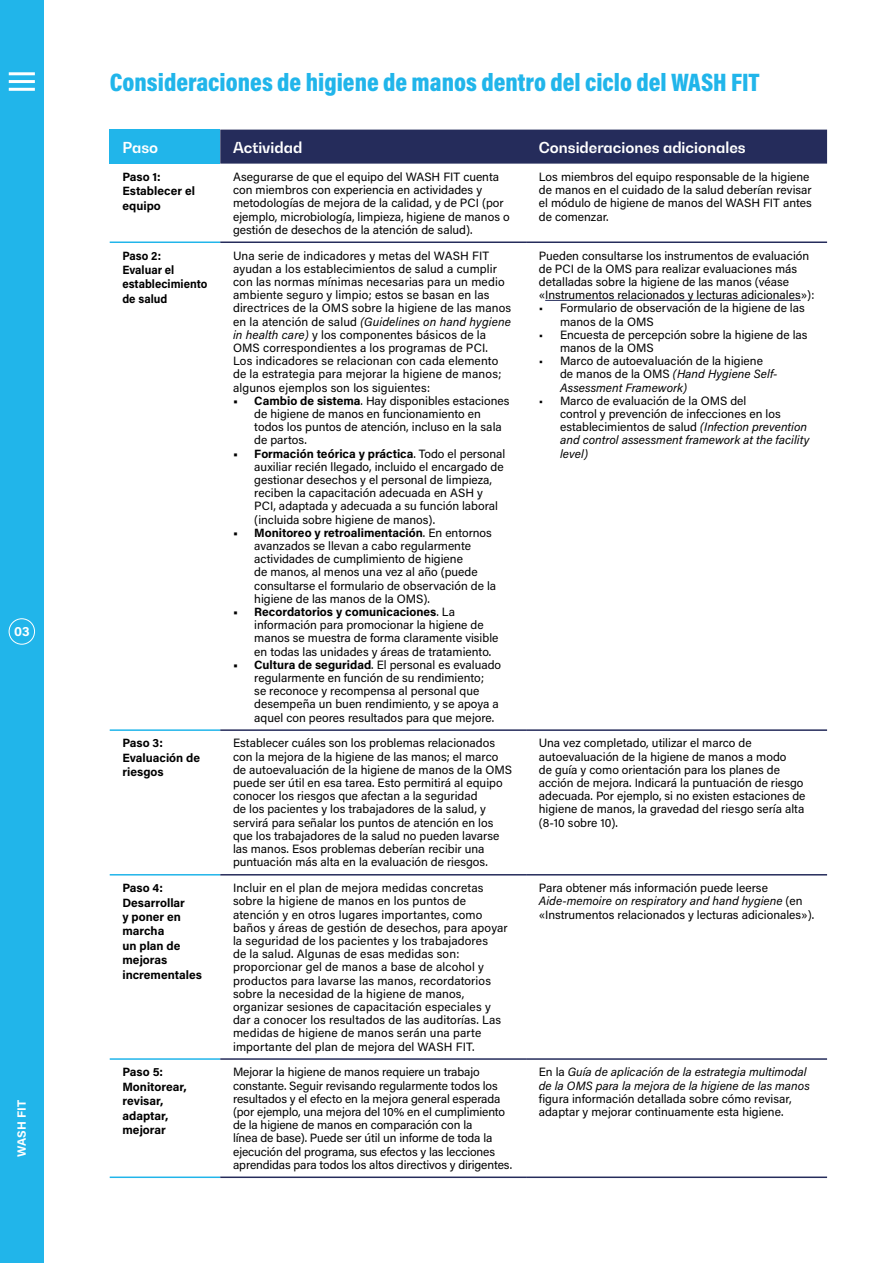
<style>
.page{position:relative;width:893px;height:1263px;background:#fff}
.page>*{position:absolute;margin:0;border:0;box-sizing:border-box;transform-origin:0 0}
.t1{font:900 25.5px "Acumin Pro Cond";color:#21b5ea}
.t2{font:700 15px "Bw Gradual DEMO";color:#fff}
.t3{font:700 13.5px "Acumin Pro";color:#fff}
.t4{font:12px/13.2px "Acumin Pro";color:#000}
.t5{font:700 12px/14.4px "Acumin Pro";color:#000}
.t6{font:italic 12px/13.2px "Acumin Pro";color:#000}
.t7{font:700 12px/14.4px "Acumin Pro";color:#000;scale:.95 1}
.t8{font:700 12px "Acumin Pro";letter-spacing:.005em;color:#fff}
.s1{font-style:italic}
.s2{font-weight:700}
.s3{font-style:normal}
</style>
<div class="page">
<div style="left:0;top:0;width:44px;height:1263px;background:#21b5ea"></div>
<hr style="left:9px;top:72px;width:26px;height:3px;background:#fff">
<hr style="left:9px;top:80px;width:26px;height:3px;background:#fff">
<hr style="left:9px;top:88px;width:26px;height:3px;background:#fff">
<div style="left:9px;top:618px;width:26px;height:26px;border:1px solid #fff;border-radius:50%"></div>
<div style="left:110px;top:130px;width:110px;height:34px;background:#21b5ea"></div>
<div style="left:220px;top:130px;width:607px;height:34px;background:#252c5b"></div>
<hr style="left:110px;top:241px;width:110px;height:2px;background:#21b5ea">
<hr style="left:110px;top:729px;width:110px;height:2px;background:#21b5ea">
<hr style="left:110px;top:874px;width:110px;height:1px;background:#21b5ea">
<hr style="left:220px;top:241px;width:306px;height:2px;background:#252c5b">
<hr style="left:526px;top:241px;width:301px;height:2px;background:#252c5b">
<hr style="left:220px;top:729px;width:306px;height:2px;background:#252c5b">
<hr style="left:526px;top:729px;width:301px;height:2px;background:#252c5b">
<hr style="left:220px;top:874px;width:306px;height:1px;background:#252c5b">
<hr style="left:526px;top:874px;width:301px;height:1px;background:#252c5b">
<hr style="left:110px;top:1058px;width:110px;height:2px;background:#21b5ea">
<hr style="left:110px;top:1176px;width:110px;height:2px;background:#21b5ea">
<hr style="left:220px;top:1058px;width:306px;height:2px;background:#252c5b">
<hr style="left:526px;top:1058px;width:301px;height:2px;background:#252c5b">
<hr style="left:220px;top:1176px;width:306px;height:2px;background:#252c5b">
<hr style="left:526px;top:1176px;width:301px;height:2px;background:#252c5b">
<hr style="left:545px;top:300px;width:256px;height:1px;background:#252c5b">
<p class="t3" style="left:14px;top:622px;width:17px">03</p>
<p class="t8" style="left:13px;top:1157px;width:58px;rotate:-90deg">WASH FIT</p>
<h1 class="t1" style="left:110px;top:66px;width:651px">Consideraciones de higiene de manos dentro del ciclo del WASH FIT</h1>
<p class="t2" style="left:122px;top:138px;width:37px">Paso</p>
<p class="t2" style="left:233px;top:138px;width:71px">Actividad</p>
<p class="t2" style="left:539px;top:138px;width:208px">Consideraciones adicionales</p>
<p class="t5" style="left:122px;top:169px;width:74px">Paso 1:<br>Establecer el equipo</p>
<p class="t4" style="left:233px;top:170px;width:278px">Asegurarse de que el equipo del WASH FIT cuenta con miembros con experiencia en actividades y metodologías de mejora de la calidad, y de PCI (por ejemplo, microbiología, limpieza, higiene de manos o gestión de desechos de la atención de salud).</p>
<p class="t4" style="left:539px;top:170px;width:275px">Los miembros del equipo responsable de la higiene de manos en el cuidado de la salud deberían revisar el módulo de higiene de manos del WASH FIT antes de comenzar.</p>
<p class="t7" style="left:122px;top:248px;width:91px">Paso 2:<br>Evaluar el establecimiento de salud</p>
<p class="t4" style="left:233px;top:248px;width:280px">Una serie de indicadores y metas del WASH FIT ayudan a los establecimientos de salud a cumplir con las normas mínimas necesarias para un medio ambiente seguro y limpio; estos se basan en las directrices de la OMS sobre la higiene de las manos en la atención de salud <span class="s1">(Guidelines on hand hygiene in health care)</span> y los componentes básicos de la OMS correspondientes a los programas de PCI.<br>Los indicadores se relacionan con cada elemento de la estrategia para mejorar la higiene de manos; algunos ejemplos son los siguientes:</p>
<p class="t4" style="left:254px;top:393px;width:257px;text-indent:-21px"><span class="s2">• Cambio de sistema</span>. Hay disponibles estaciones de higiene de manos en funcionamiento en todos los puntos de atención, incluso en la sala de partos.</p>
<p class="t4" style="left:254px;top:446px;width:253px;text-indent:-21px"><span class="s2">• Formación teórica y práctica</span>. Todo el personal auxiliar recién llegado, incluido el encargado de gestionar desechos y el personal de limpieza, reciben la capacitación adecuada en ASH y PCI, adaptada y adecuada a su función laboral (incluida sobre higiene de manos).</p>
<p class="t4" style="left:254px;top:525px;width:243px;text-indent:-21px"><span class="s2">• Monitoreo y retroalimentación</span>. En entornos avanzados se llevan a cabo regularmente actividades de cumplimiento de higiene<br>de manos, al menos una vez al año (puede consultarse el formulario de observación de la higiene de las manos de la OMS).</p>
<p class="t4" style="left:254px;top:605px;width:246px;text-indent:-21px"><span class="s2">• Recordatorios y comunicaciones</span>. La información para promocionar la higiene de manos se muestra de forma claramente visible en todas las unidades y áreas de tratamiento.</p>
<p class="t4" style="left:254px;top:657px;width:248px;text-indent:-21px"><span class="s2">• Cultura de seguridad</span>. El personal es evaluado regularmente en función de su rendimiento;<br>se reconoce y recompensa al personal que desempeña un buen rendimiento, y se apoya a aquel con peores resultados para que mejore.</p>
<p class="t4" style="left:539px;top:248px;width:277px">Pueden consultarse los instrumentos de evaluación de PCI de la OMS para realizar evaluaciones más detalladas sobre la higiene de las manos (véase «Instrumentos relacionados y lecturas adicionales»):</p>
<p class="t4" style="left:560px;top:301px;width:246px;text-indent:-21px">• Formulario de observación de la higiene de las manos de la OMS</p>
<p class="t4" style="left:560px;top:327px;width:249px;text-indent:-21px">• Encuesta de percepción sobre la higiene de las manos de la OMS</p>
<p class="t4" style="left:560px;top:354px;width:219px;text-indent:-21px">• Marco de autoevaluación de la higiene de manos de la OMS <span class="s1">(Hand Hygiene Self-<br>Assessment Framework)</span></p>
<p class="t4" style="left:560px;top:393px;width:251px;text-indent:-21px">• Marco de evaluación de la OMS del<br>control y prevención de infecciones en los establecimientos de salud <span class="s1">(Infection prevention and control assessment framework at the facility level)</span></p>
<p class="t5" style="left:122px;top:735px;width:79px">Paso 3:<br>Evaluación de riesgos</p>
<p class="t4" style="left:233px;top:736px;width:281px">Establecer cuáles son los problemas relacionados con la mejora de la higiene de las manos; el marco de autoevaluación de la higiene de manos de la OMS puede ser útil en esa tarea. Esto permitirá al equipo conocer los riesgos que afectan a la seguridad<br>de los pacientes y los trabajadores de la salud, y servirá para señalar los puntos de atención en los que los trabajadores de la salud no pueden lavarse las manos. Esos problemas deberían recibir una puntuación más alta en la evaluación de riesgos.</p>
<p class="t4" style="left:539px;top:736px;width:268px">Una vez completado, utilizar el marco de autoevaluación de la higiene de manos a modo<br>de guía y como orientación para los planes de acción de mejora. Indicará la puntuación de riesgo adecuada. Por ejemplo, si no existen estaciones de higiene de manos, la gravedad del riesgo sería alta (8-10 sobre 10).</p>
<p class="t5" style="left:122px;top:880px;width:81px">Paso 4:<br>Desarrollar<br>y poner en marcha<br>un plan de mejoras incrementales</p>
<p class="t4" style="left:233px;top:881px;width:276px">Incluir en el plan de mejora medidas concretas sobre la higiene de manos en los puntos de atención y en otros lugares importantes, como baños y áreas de gestión de desechos, para apoyar la seguridad de los pacientes y los trabajadores<br>de la salud. Algunas de esas medidas son: proporcionar gel de manos a base de alcohol y productos para lavarse las manos, recordatorios sobre la necesidad de la higiene de manos, organizar sesiones de capacitación especiales y dar a conocer los resultados de las auditorías. Las medidas de higiene de manos serán una parte importante del plan de mejora del WASH FIT.</p>
<p class="t4" style="left:539px;top:881px;width:277px">Para obtener más información puede leerse<br><span class="s1">Aide-memoire on respiratory and hand hygiene</span> (en «Instrumentos relacionados y lecturas adicionales»).</p>
<p class="t5" style="left:122px;top:1064px;width:66px">Paso 5:<br>Monitorear, revisar, adaptar, mejorar</p>
<p class="t4" style="left:233px;top:1065px;width:281px">Mejorar la higiene de manos requiere un trabajo constante. Seguir revisando regularmente todos los resultados y el efecto en la mejora general esperada (por ejemplo, una mejora del 10% en el cumplimiento de la higiene de manos en comparación con la<br>línea de base). Puede ser útil un informe de toda la ejecución del programa, sus efectos y las lecciones aprendidas para todos los altos directivos y dirigentes.</p>
<p class="t6" style="left:539px;top:1065px;width:273px"><span class="s3">En la</span> Guía de aplicación de la estrategia multimodal de la OMS para la mejora de la higiene de las manos</p>
<p class="t4" style="left:539px;top:1091px;width:254px">figura información detallada sobre cómo revisar, adaptar y mejorar continuamente esta higiene.</p>
</div>
